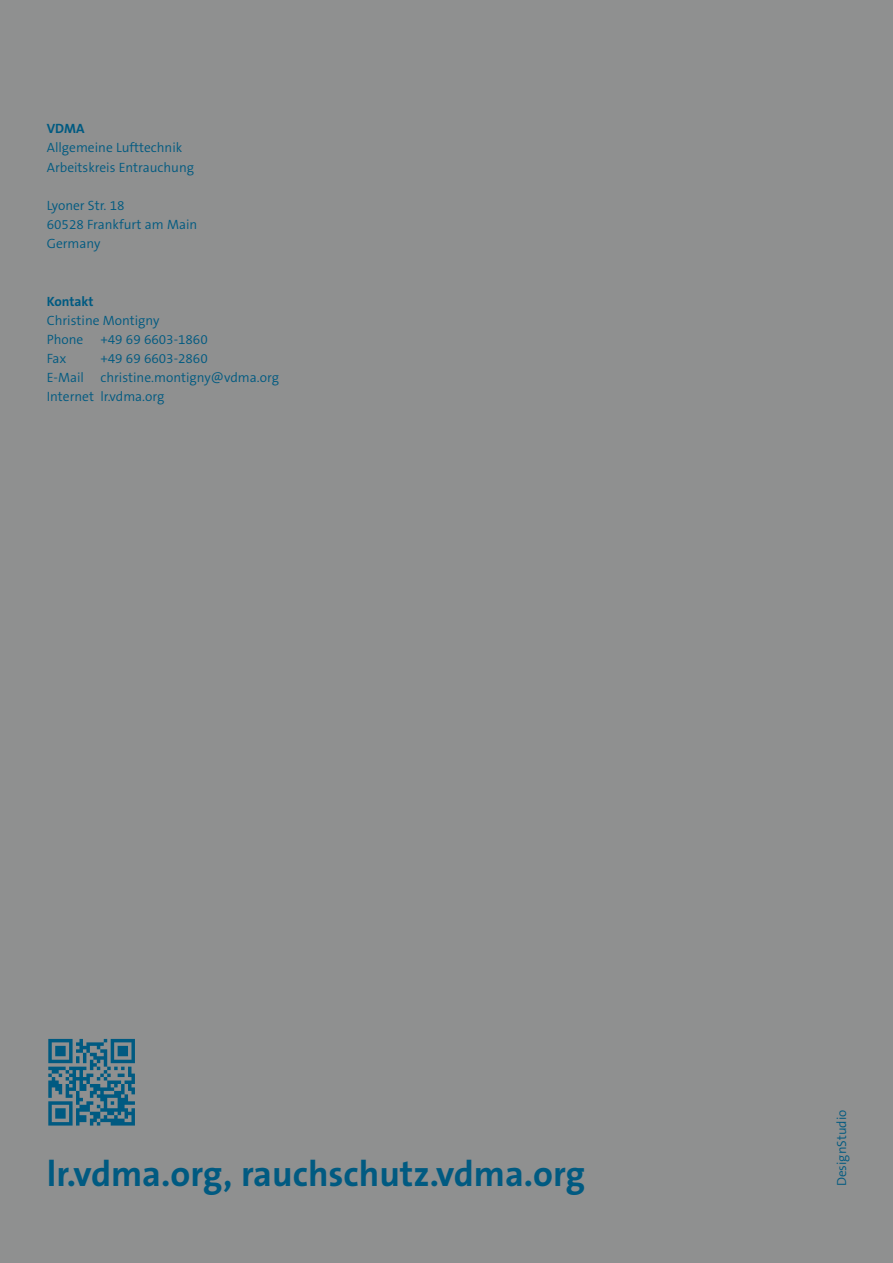
<style>
.page{position:relative;width:893px;height:1263px;background:#8f9090}
.page>*{position:absolute;margin:0;border:0;box-sizing:border-box;transform-origin:0 0}
.t1{font:700 36px "The Sans B Plus W7";color:#005a81}
.t2{font:300 13.5px/19.2px "The Sans B Plus W4";color:#005a81}
.t3{font:700 13.5px "The Sans B Plus W7";color:#005a81}
.t4{font:300 13.2px "The Sans B Plus W4";color:#005a81}
</style>
<div class="page">
<svg style="left:48px;top:1039px;width:87px;height:86px"></svg>
<p class="t3" style="left:47px;top:120px;width:39px">VDMA</p>
<p class="t2" style="left:47px;top:138px;width:149px">Allgemeine Lufttechnik<br>Arbeitskreis Entrauchung</p>
<p class="t2" style="left:47px;top:196px;width:152px">Lyoner Str. 18<br>60528 Frankfurt am Main<br>Germany</p>
<p class="t3" style="left:47px;top:292px;width:48px">Kontakt</p>
<p class="t2" style="left:47px;top:311px;width:114px">Christine Montigny<br>Phone</p>
<p class="t2" style="left:100px;top:330px;width:109px">+49 69 6603-1860</p>
<p class="t2" style="left:47px;top:349px;width:21px">Fax</p>
<p class="t2" style="left:47px;top:349px;width:234px;text-indent:54px">+49 69 6603-2860<br>E-Mail christine.montigny@vdma.org<br>Internet lr.vdma.org</p>
<h1 class="t1" style="left:47px;top:1151px;width:540px">lr.vdma.org, rauchschutz.vdma.org</h1>
<p class="t4" style="left:833px;top:1186px;width:78px;rotate:-90deg">DesignStudio</p>
</div>
